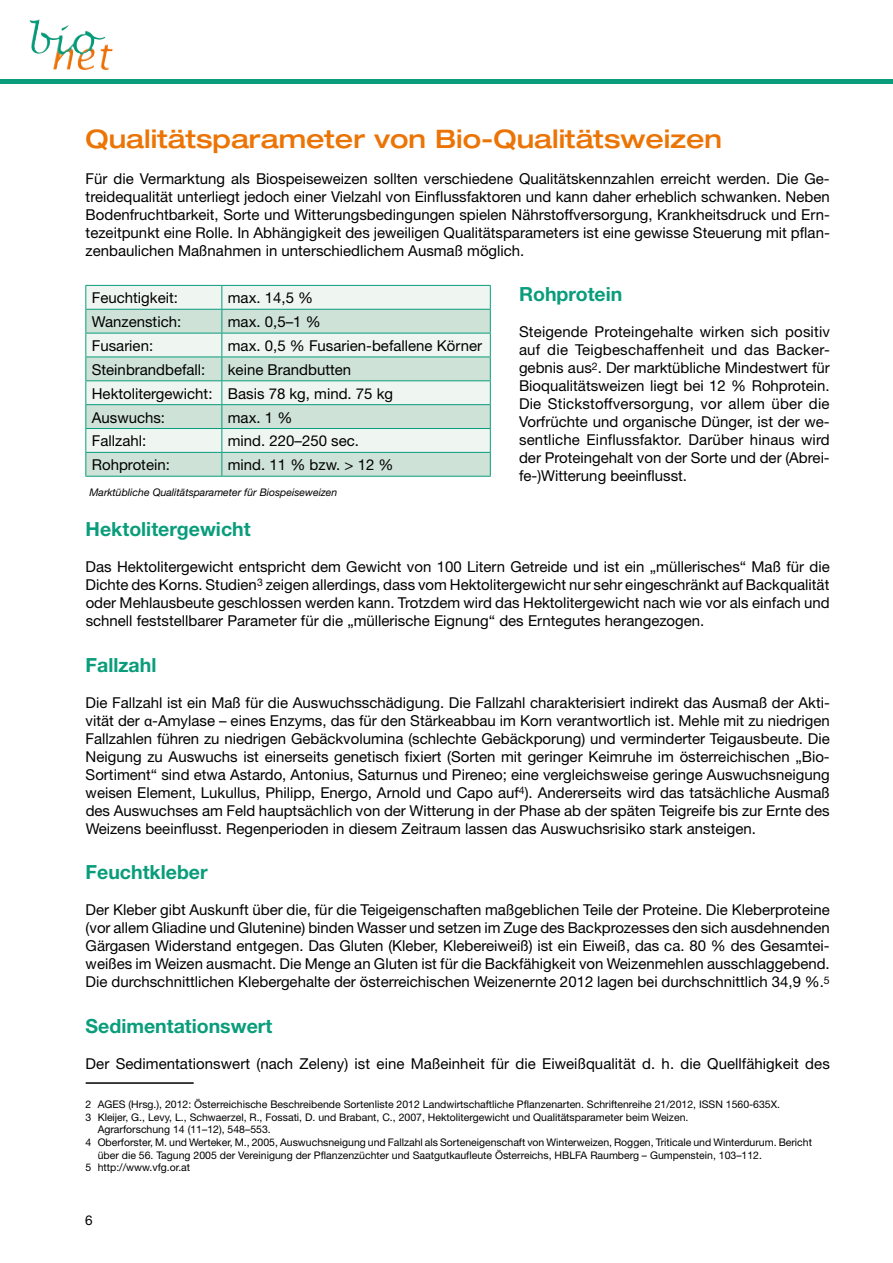
<style>
.page{position:relative;width:893px;height:1263px;background:#fff}
.page>*{position:absolute;margin:0;border:0;box-sizing:border-box;transform-origin:0 0}
.t1{font:500 expanded 25.5px "Helvetica Neue";color:#ec7405}
.t2{font:700 19.5px "Helvetica Neue";color:#099d7b}
.t3{font:15px/18px "Helvetica Neue";color:#000;text-align:justify}
.t4{font:13.5px "Helvetica Neue";color:#000}
.t5{font:10.5px "Helvetica Neue";color:#000}
.t6{font:italic 10.5px "Helvetica Neue";color:#000}
.s1{font-family:"Myriad Pro"}
</style>
<div class="page">
<img style="left:29px;top:19px;width:30px;height:35px">
<div style="left:0;top:79px;width:893px;height:5px;background:#099d7b"></div>
<hr style="left:86px;top:1082px;width:108px;height:2px;background:#000">
<div style="left:86px;top:286px;width:404px;height:23px;background:#eff6f2"></div>
<svg style="left:86px;top:310px;width:404px;height:166px;fill:#cee2d7"></svg>
<hr style="left:85px;top:285px;width:137px;height:1px;background:#099d7b">
<hr style="left:222px;top:285px;width:269px;height:1px;background:#099d7b">
<hr style="left:85px;top:309px;width:137px;height:1px;background:#099d7b">
<hr style="left:222px;top:309px;width:269px;height:1px;background:#099d7b">
<hr style="left:85px;top:333px;width:137px;height:1px;background:#099d7b">
<hr style="left:222px;top:333px;width:269px;height:1px;background:#099d7b">
<hr style="left:85px;top:357px;width:137px;height:1px;background:#099d7b">
<hr style="left:222px;top:357px;width:269px;height:1px;background:#099d7b">
<hr style="left:85px;top:380px;width:137px;height:1px;background:#099d7b">
<hr style="left:222px;top:380px;width:269px;height:1px;background:#099d7b">
<hr style="left:85px;top:404px;width:137px;height:1px;background:#099d7b">
<hr style="left:222px;top:404px;width:269px;height:1px;background:#099d7b">
<hr style="left:85px;top:428px;width:137px;height:1px;background:#099d7b">
<hr style="left:222px;top:428px;width:269px;height:1px;background:#099d7b">
<hr style="left:85px;top:452px;width:137px;height:1px;background:#099d7b">
<svg style="left:85px;top:286px;width:1px;height:190px"></svg>
<hr style="left:222px;top:452px;width:269px;height:1px;background:#099d7b">
<svg style="left:221px;top:286px;width:1px;height:190px"></svg>
<svg style="left:490px;top:286px;width:1px;height:190px"></svg>
<hr style="left:85px;top:476px;width:137px;height:1px;background:#099d7b">
<hr style="left:222px;top:476px;width:269px;height:1px;background:#099d7b">
<h1 class="t1" style="left:86px;top:123px;width:638px">Qualitätsparameter von Bio-Qualitätsweizen</h1>
<p class="t3" style="left:86px;top:169px;width:746px">Für die Vermarktung als Biospeiseweizen sollten verschiedene Qualitätskennzahlen erreicht werden. Die Ge&shy;treidequalität unterliegt jedoch einer Vielzahl von Einflussfaktoren und kann daher erheblich schwanken. Neben Bodenfruchtbarkeit, Sorte und Witterungsbedingungen spielen Nährstoffversorgung, Krankheitsdruck und Ern&shy;tezeitpunkt eine Rolle. In Abhängigkeit des jeweiligen Qualitätsparameters ist eine gewisse Steuerung mit pflan&shy;zenbaulichen Maßnahmen in unterschiedlichem Ausmaß möglich.</p>
<h2 class="t2" style="left:519px;top:282px;width:105px">Rohprotein</h2>
<p class="t3" style="left:519px;top:323px;width:312px">Steigende Proteingehalte wirken sich positiv auf die Teigbeschaffenheit und das Backer&shy;gebnis aus<sup>2</sup>. Der marktübliche Mindestwert für Bioqualitätsweizen liegt bei 12 % Rohprotein.<br>Die Stickstoffversorgung, vor allem über die Vorfrüchte und organische Dünger, ist der we&shy;sentliche Einflussfaktor. Darüber hinaus wird der Proteingehalt von der Sorte und der (Abrei&shy;fe-)Witterung beeinflusst.</p>
<h2 class="t2" style="left:86px;top:517px;width:166px">Hektolitergewicht</h2>
<p class="t3" style="left:86px;top:557px;width:746px">Das Hektolitergewicht entspricht dem Gewicht von 100 Litern Getreide und ist ein „müllerisches“ Maß für die Dichte des Korns. Studien<sup>3</sup> zeigen allerdings, dass vom Hektolitergewicht nur sehr eingeschränkt auf Backqualität oder Mehlausbeute geschlossen werden kann. Trotzdem wird das Hektolitergewicht nach wie vor als einfach und schnell feststellbarer Parameter für die „müllerische Eignung“ des Erntegutes herangezogen.</p>
<h2 class="t2" style="left:86px;top:653px;width:72px">Fallzahl</h2>
<p class="t3" style="left:86px;top:693px;width:746px">Die Fallzahl ist ein Maß für die Auswuchsschädigung. Die Fallzahl charakterisiert indirekt das Ausmaß der Akti&shy;vität der <span class="s1">α</span>-Amylase – eines Enzyms, das für den Stärkeabbau im Korn verantwortlich ist. Mehle mit zu niedrigen Fallzahlen führen zu niedrigen Gebäckvolumina (schlechte Gebäckporung) und verminderter Teigausbeute. Die Neigung zu Auswuchs ist einerseits genetisch fixiert (Sorten mit geringer Keimruhe im österreichischen „Bio-Sortiment“ sind etwa Astardo, Antonius, Saturnus und Pireneo; eine vergleichsweise geringe Auswuchsneigung weisen Element, Lukullus, Philipp, Energo, Arnold und Capo auf<sup>4</sup>). Andererseits wird das tatsächliche Ausmaß des Auswuchses am Feld hauptsächlich von der Witterung in der Phase ab der späten Teigreife bis zur Ernte des Weizens beeinflusst. Regenperioden in diesem Zeitraum lassen das Auswuchsrisiko stark ansteigen.</p>
<h2 class="t2" style="left:86px;top:860px;width:124px">Feuchtkleber</h2>
<p class="t3" style="left:86px;top:901px;width:746px">Der Kleber gibt Auskunft über die, für die Teigeigenschaften maßgeblichen Teile der Proteine. Die Kleberproteine (vor allem Gliadine und Glutenine) binden Wasser und setzen im Zuge des Backprozesses den sich ausdehnenden Gärgasen Widerstand entgegen. Das Gluten (Kleber, Klebereiweiß) ist ein Eiweiß, das ca. 80 % des Gesamtei&shy;weißes im Weizen ausmacht. Die Menge an Gluten ist für die Backfähigkeit von Weizenmehlen ausschlaggebend.<br>Die durchschnittlichen Klebergehalte der österreichischen Weizenernte 2012 lagen bei durchschnittlich 34,9 %.<sup>5</sup></p>
<h2 class="t2" style="left:86px;top:1014px;width:188px">Sedimentationswert</h2>
<p class="t3" style="left:86px;top:1054px;width:746px">Der Sedimentationswert (nach Zeleny) ist eine Maßeinheit für die Eiweißqualität d. h. die Quellfähigkeit des</p>
<p class="t5" style="left:86px;top:1098px;width:696px">2 AGES (Hrsg.), 2012: Österreichische Beschreibende Sortenliste 2012 Landwirtschaftliche Pflanzenarten. Schriftenreihe 21/2012, ISSN 1560-635X.</p>
<p class="t5" style="left:86px;top:1111px;width:604px">3 Kleijer, G., Levy, L., Schwaerzel, R., Fossati, D. und Brabant, C., 2007, Hektolitergewicht und Qualitätsparameter beim Weizen.</p>
<p class="t5" style="left:98px;top:1123px;width:175px">Agrarforschung 14 (11–12), 548–553.</p>
<p class="t5" style="left:86px;top:1136px;width:728px">4 Oberforster, M. und Werteker, M., 2005, Auswuchsneigung und Fallzahl als Sorteneigenschaft von Winterweizen, Roggen, Triticale und Winterdurum. Bericht</p>
<p class="t5" style="left:98px;top:1149px;width:666px">über die 56. Tagung 2005 der Vereinigung der Pflanzenzüchter und Saatgutkaufleute Österreichs, HBLFA Raumberg – Gumpenstein, 103–112.</p>
<p class="t5" style="left:86px;top:1161px;width:106px">5 http://www.vfg.or.at</p>
<p class="t3" style="left:92px;top:289px;width:88px">Feuchtigkeit:</p>
<p class="t3" style="left:228px;top:289px;width:87px">max. 14,5 %</p>
<p class="t3" style="left:92px;top:313px;width:91px">Wanzenstich:</p>
<p class="t3" style="left:228px;top:313px;width:94px">max. 0,5–1 %</p>
<p class="t3" style="left:92px;top:336px;width:63px">Fusarien:</p>
<p class="t3" style="left:228px;top:336px;width:256px">max. 0,5 % Fusarien-befallene Körner</p>
<p class="t3" style="left:92px;top:360px;width:115px">Steinbrandbefall:</p>
<p class="t3" style="left:92px;top:357px;width:303px;line-height:23.9px;text-align:left;text-indent:136px">keine Brandbutten<br>Hektolitergewicht: Basis 78 kg, mind. 75 kg<br>Auswuchs:</p>
<p class="t3" style="left:228px;top:408px;width:66px">max. 1 %</p>
<p class="t3" style="left:92px;top:432px;width:56px">Fallzahl:</p>
<p class="t3" style="left:228px;top:432px;width:133px">mind. 220–250 sec.</p>
<p class="t3" style="left:92px;top:456px;width:80px">Rohprotein:</p>
<p class="t3" style="left:228px;top:456px;width:167px">mind. 11 % bzw. &gt; 12 %</p>
<p class="t6" style="left:89px;top:486px;width:249px">Marktübliche Qualitätsparameter für Biospeiseweizen</p>
<p class="t4" style="left:85px;top:1212px;width:9px">6</p>
</div>
